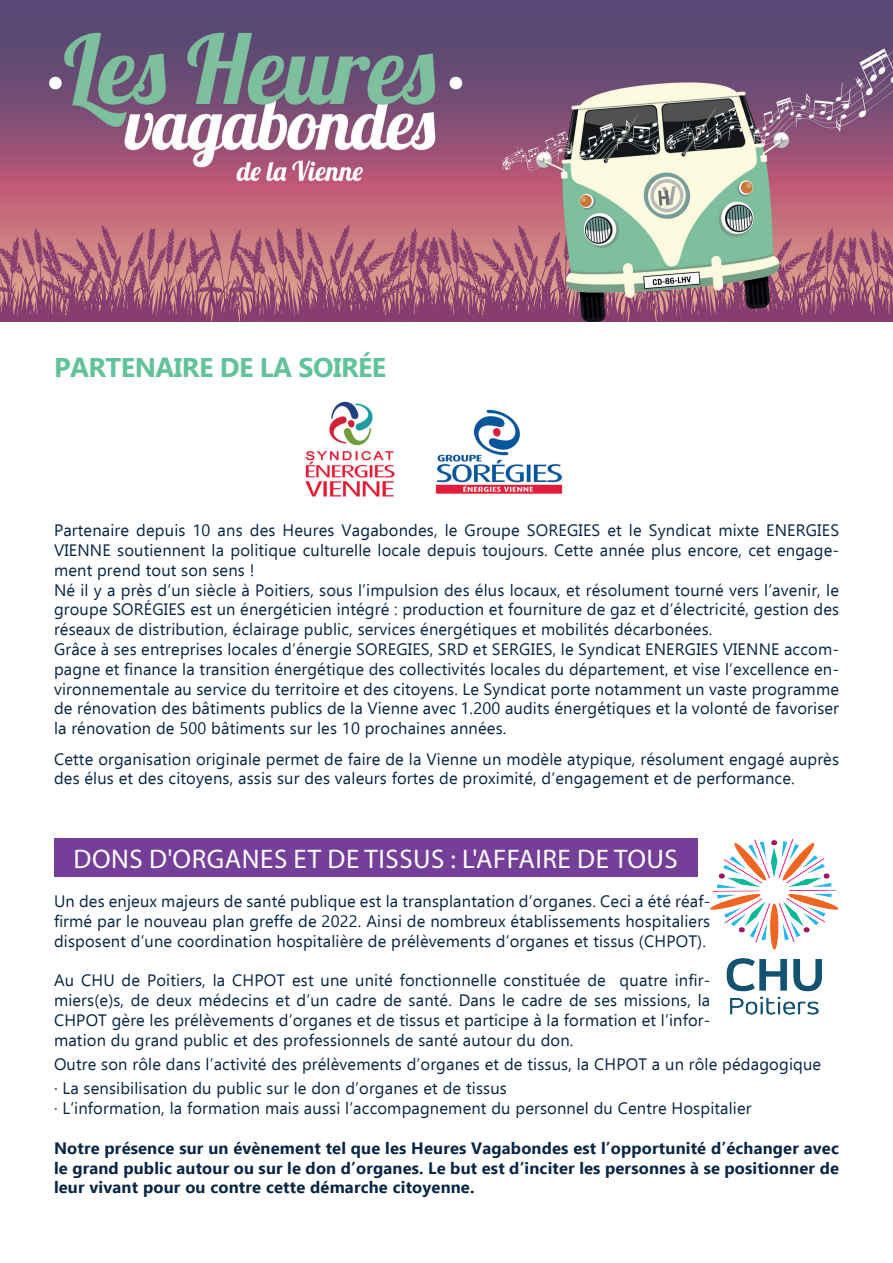
<style>
.page{position:relative;width:893px;height:1263px;background:#fff}
.page>*{position:absolute;margin:0;border:0;box-sizing:border-box;transform-origin:0 0}
.t1{font:27px "Myriad Pro";letter-spacing:.02em;color:#fff}
.t2{font:700 27px "Ebrima";letter-spacing:-.02em;color:#61c29c}
.t3{font:16.5px/19.8px "Ebrima";letter-spacing:.01em;color:#072644}
.t4{font:700 16.5px/19.8px "Ebrima";letter-spacing:.01em;color:#072644;text-align:justify}
</style>
<div class="page">
<img style="left:0;top:0;width:893px;height:321px">
<img style="left:305px;top:401px;width:258px;height:96px">
<div style="left:54px;top:839px;width:643px;height:38px;background:#753e98"></div>
<img style="left:710px;top:839px;width:129px;height:176px">
<h1 class="t2" style="left:54px;top:346px;width:334px">PARTENAIRE DE LA SOIRÉE</h1>
<p class="t3" style="left:54px;top:520px;width:787px">Partenaire depuis 10 ans des Heures Vagabondes, le Groupe SOREGIES et le Syndicat mixte ENERGIES VIENNE soutiennent la politique culturelle locale depuis toujours. Cette année plus encore, cet engage&shy;ment prend tout son sens !<br>Né il y a près d’un siècle à Poitiers, sous l’impulsion des élus locaux, et résolument tourné vers l’avenir, le groupe SORÉGIES est un énergéticien intégré : production et fourniture de gaz et d’électricité, gestion des réseaux de distribution, éclairage public, services énergétiques et mobilités décarbonées.<br>Grâce à ses entreprises locales d’énergie SOREGIES, SRD et SERGIES, le Syndicat ENERGIES VIENNE accom&shy;pagne et finance la transition énergétique des collectivités locales du département, et vise l’excellence en&shy;vironnementale au service du territoire et des citoyens. Le Syndicat porte notamment un vaste programme de rénovation des bâtiments publics de la Vienne avec 1.200 audits énergétiques et la volonté de favoriser la rénovation de 500 bâtiments sur les 10 prochaines années.</p>
<p class="t3" style="left:54px;top:748px;width:787px">Cette organisation originale permet de faire de la Vienne un modèle atypique, résolument engagé auprès des élus et des citoyens, assis sur des valeurs fortes de proximité, d’engagement et de performance.</p>
<h1 class="t1" style="left:74px;top:842px;width:606px">DONS D'ORGANES ET DE TISSUS : L'AFFAIRE DE TOUS</h1>
<p class="t3" style="left:54px;top:891px;width:658px;text-align:justify">Un des enjeux majeurs de santé publique est la transplantation d’organes. Ceci a été réaf&shy;firmé par le nouveau plan greffe de 2022. Ainsi de nombreux établissements hospitaliers disposent d’une coordination hospitalière de prélèvements d’organes et tissus (CHPOT).</p>
<p class="t3" style="left:54px;top:970px;width:658px;text-align:justify">Au CHU de Poitiers, la CHPOT est une unité fonctionnelle constituée de quatre infir&shy;miers(e)s, de deux médecins et d’un cadre de santé. Dans le cadre de ses missions, la CHPOT gère les prélèvements d’organes et de tissus et participe à la formation et l’infor&shy;mation du grand public et des professionnels de santé autour du don.</p>
<p class="t3" style="left:54px;top:1051px;width:769px;line-height:24.3px">Outre son rôle dans l’activité des prélèvements d’organes et de tissus, la CHPOT a un rôle pédagogique · La sensibilisation du public sur le don d’organes et de tissus</p>
<p class="t3" style="left:54px;top:1098px;width:699px">· L’information, la formation mais aussi l’accompagnement du personnel du Centre Hospitalier</p>
<p class="t4" style="left:54px;top:1137px;width:786px">Notre présence sur un évènement tel que les Heures Vagabondes est l’opportunité d’échanger avec le grand public autour ou sur le don d’organes. Le but est d’inciter les personnes à se positionner de leur vivant pour ou contre cette démarche citoyenne.</p>
</div>
